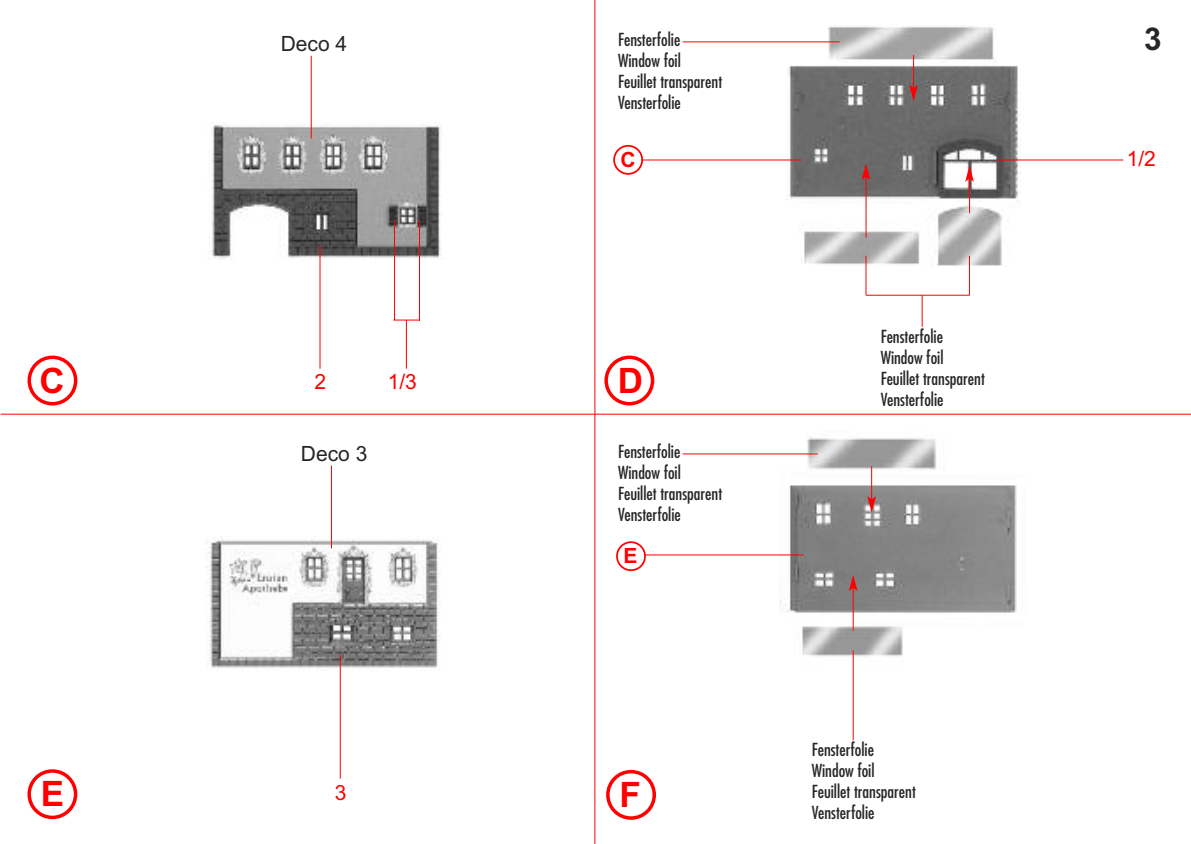
<style>
.page{position:relative;width:1191px;height:844px;background:#fff}
.page>*{position:absolute;margin:0;border:0;box-sizing:border-box;transform-origin:0 0}
.t1{font:700 35px "Arial";color:#f00}
.t2{font:700 31.5px "Arial";color:#272627}
.t3{font:21px "Arial";color:#272627}
.t4{font:21px "Arial";color:#f00}
.t5{font:700 21px "Arial";color:#f00}
.t6{font:condensed 17.5px/21px "Futura Std";color:#272627}
</style>
<div class="page">
<hr style="left:594px;top:0;width:1px;height:843px;background:#f00">
<hr style="left:1px;top:413px;width:1190px;height:1px;background:#f00">
<img style="left:211px;top:122px;width:230px;height:138px">
<img style="left:785px;top:26px;width:235px;height:240px">
<img style="left:206px;top:536px;width:233px;height:134px">
<img style="left:778px;top:437px;width:239px;height:231px">
<svg style="left:28px;top:355px;width:49px;height:50px"></svg>
<svg style="left:604px;top:355px;width:50px;height:50px"></svg>
<svg style="left:27px;top:769px;width:50px;height:50px"></svg>
<svg style="left:606px;top:769px;width:50px;height:50px"></svg>
<hr style="left:311px;top:56px;width:1px;height:82px;background:#f00">
<hr style="left:865px;top:256px;width:1px;height:39px;background:#f00">
<hr style="left:969px;top:256px;width:1px;height:39px;background:#f00">
<hr style="left:866px;top:295px;width:103px;height:1px;background:#f00">
<hr style="left:921px;top:295px;width:1px;height:32px;background:#f00">
<hr style="left:682px;top:41px;width:157px;height:1px;background:#f00">
<hr style="left:996px;top:159px;width:127px;height:1px;background:#f00">
<hr style="left:642px;top:159px;width:159px;height:1px;background:#f00">
<hr style="left:644px;top:554px;width:159px;height:1px;background:#f00">
<hr style="left:913px;top:55px;width:1px;height:33px;background:#f00">
<svg style="left:909px;top:85px;width:9px;height:16px"></svg>
<hr style="left:865px;top:177px;width:1px;height:61px;background:#f00">
<svg style="left:861px;top:164px;width:9px;height:16px"></svg>
<hr style="left:969px;top:179px;width:1px;height:34px;background:#f00">
<svg style="left:965px;top:165px;width:9px;height:17px"></svg>
<hr style="left:871px;top:466px;width:1px;height:33px;background:#f00">
<svg style="left:867px;top:496px;width:9px;height:16px"></svg>
<hr style="left:852px;top:587px;width:1px;height:43px;background:#f00">
<svg style="left:849px;top:574px;width:8px;height:17px"></svg>
<hr style="left:319px;top:245px;width:1px;height:123px;background:#f00">
<hr style="left:406px;top:320px;width:1px;height:48px;background:#f00">
<svg style="left:393px;top:319px;width:26px;height:1px"></svg>
<hr style="left:394px;top:220px;width:1px;height:100px;background:#f00">
<hr style="left:419px;top:220px;width:1px;height:101px;background:#f00">
<hr style="left:331px;top:465px;width:1px;height:83px;background:#f00">
<hr style="left:340px;top:654px;width:1px;height:124px;background:#f00">
<svg style="left:613px;top:145px;width:30px;height:30px"></svg>
<svg style="left:616px;top:541px;width:30px;height:30px"></svg>
<hr style="left:682px;top:453px;width:135px;height:1px;background:#f00">
<hr style="left:852px;top:650px;width:1px;height:90px;background:#f00">
<p class="t3" style="left:281px;top:32px;width:68px">Deco 4</p>
<p class="t6" style="left:618px;top:30px;width:106px">Fensterfolie<br>Window foil<br>Feuillet transparent<br>Vensterfolie</p>
<p class="t5" style="left:620px;top:147px;width:17px">C</p>
<h1 class="t1" style="left:40px;top:360px;width:27px">C</h1>
<h1 class="t1" style="left:618px;top:360px;width:27px">D</h1>
<p class="t4" style="left:388px;top:369px;width:31px">1/3</p>
<p class="t4" style="left:315px;top:369px;width:13px">2</p>
<p class="t3" style="left:301px;top:441px;width:68px">Deco 3</p>
<p class="t6" style="left:618px;top:442px;width:106px">Fensterfolie<br>Window foil<br>Feuillet transparent<br>Vensterfolie</p>
<p class="t5" style="left:623px;top:543px;width:16px">E</p>
<h1 class="t1" style="left:41px;top:773px;width:25px">E</h1>
<h1 class="t1" style="left:619px;top:774px;width:23px">F</h1>
<p class="t4" style="left:335px;top:780px;width:13px">3</p>
<p class="t6" style="left:880px;top:326px;width:106px">Fensterfolie<br>Window foil<br>Feuillet transparent<br>Vensterfolie</p>
<p class="t6" style="left:811px;top:739px;width:106px">Fensterfolie<br>Window foil<br>Feuillet transparent<br>Vensterfolie</p>
<h2 class="t2" style="left:1144px;top:20px;width:19px">3</h2>
<p class="t4" style="left:1126px;top:147px;width:31px">1/2</p>
</div>
